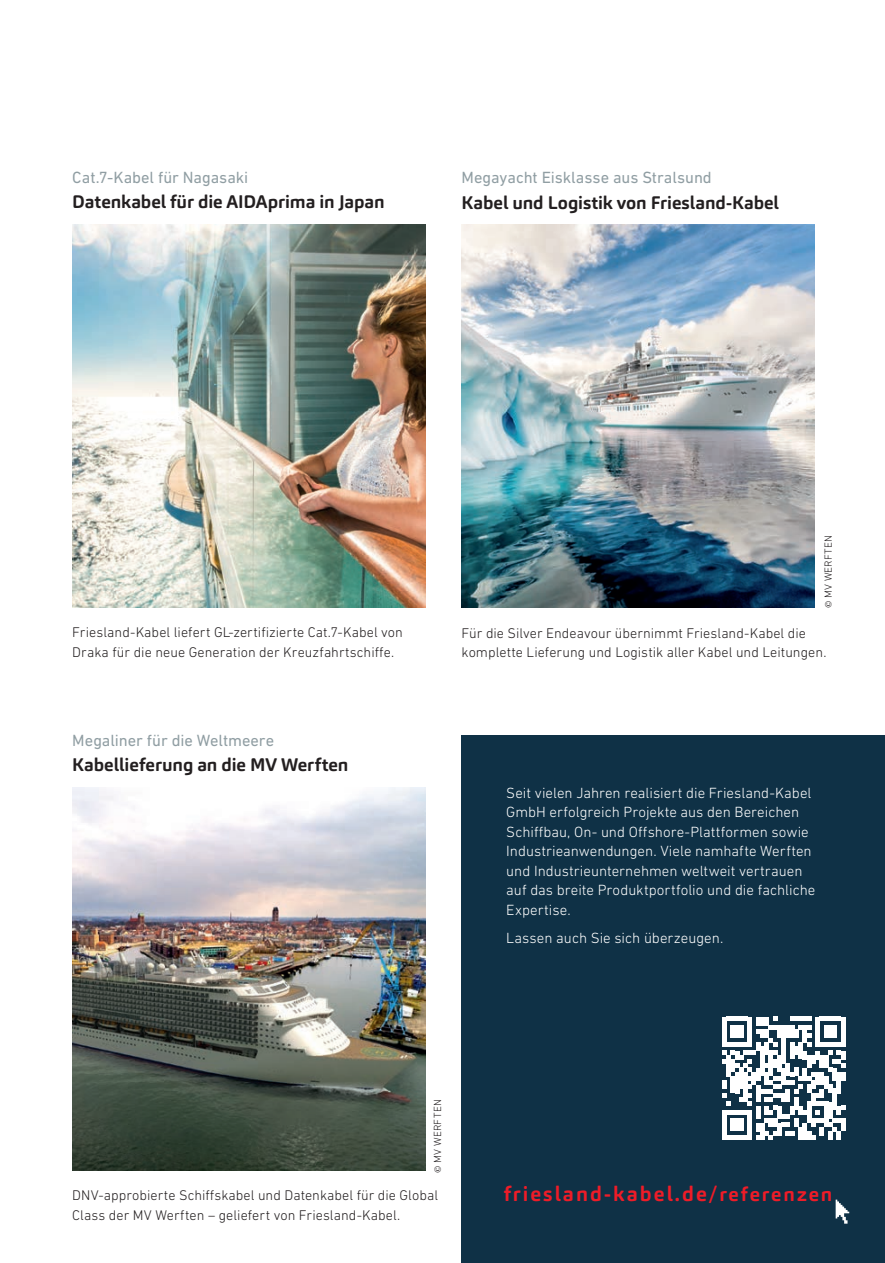
<style>
.page{position:relative;width:885px;height:1263px;background:#fff}
.page>*{position:absolute;margin:0;border:0;box-sizing:border-box;transform-origin:0 0}
.t1{font:700 20.55px "Carnas";letter-spacing:.1em;color:#ee1c28}
.t2{font:700 18px "Carnas";letter-spacing:-.005em;color:#231f20}
.t3{font:16.5px "DIN Next W1 G";letter-spacing:-.005em;color:#909ea3}
.t4{font:300 15px/19.5px "DIN Next W1 G";color:#fff}
.t5{font:300 14.25px/19.5px "DIN Next W1 G";color:#231f20}
.t6{font:300 10.5px "DIN Next W1 G";letter-spacing:.03em;color:#231f20}
.s1{font-family:"Minion Pro";font-weight:400}
.s2{font-size:19.5px}
</style>
<div class="page">
<div style="left:461px;top:736px;width:423px;height:527px;background:#0f3146"></div>
<svg style="left:722px;top:1017px;width:123px;height:123px"></svg>
<div style="left:840px;top:1118px;width:5px;height:13px;background:#fff"></div>
<img style="left:72px;top:224px;width:353px;height:383px">
<img style="left:461px;top:225px;width:353px;height:382px">
<img style="left:72px;top:787px;width:353px;height:383px">
<svg style="left:835px;top:1199px;width:14px;height:25px"></svg>
<p class="t3" style="left:72px;top:167px;width:177px">Cat.7-Kabel für Nagasaki</p>
<p class="t2" style="left:72px;top:190px;width:314px">Datenkabel für die AIDAprima in Japan</p>
<p class="t3" style="left:461px;top:168px;width:252px">Megayacht Eisklasse aus Stralsund</p>
<p class="t2" style="left:461px;top:191px;width:319px">Kabel und Logistik von Friesland-Kabel</p>
<p class="t5" style="left:72px;top:622px;width:332px">Friesland-Kabel liefert GL-zertifizierte Cat.7-Kabel von<br>Draka für die neue Generation der Kreuzfahrtschiffe.</p>
<p class="t3" style="left:72px;top:730px;width:203px">Megaliner für die Weltmeere</p>
<p class="t2" style="left:72px;top:753px;width:278px">Kabellieferung an die MV Werften</p>
<p class="t6" style="left:822px;top:608px;width:75px;rotate:-90deg"><span class="s1">©</span> MV WERFTEN</p>
<p class="t5" style="left:461px;top:623px;width:366px">Für die Silver Endeavour übernimmt Friesland-Kabel die komplette Lieferung und Logistik aller Kabel und Leitungen.</p>
<p class="t4" style="left:506px;top:783px;width:310px">Seit vielen Jahren realisiert die Friesland-Kabel GmbH erfolgreich Projekte aus den Bereichen Schiffbau, On- und Offshore-Plattformen sowie Industrieanwendungen. Viele namhafte Werften und Industrieunternehmen weltweit vertrauen auf das breite Produktportfolio und die fachliche Expertise.</p>
<p class="t4" style="left:506px;top:928px;width:218px">Lassen auch Sie sich überzeugen.</p>
<p class="t6" style="left:431px;top:1173px;width:75px;rotate:-90deg"><span class="s1">©</span> MV WERFTEN</p>
<p class="t5" style="left:72px;top:1185px;width:367px">DNV-approbierte Schiffskabel und Datenkabel für die Global<br>Class der MV Werften – geliefert von Friesland-Kabel.</p>
<h1 class="t1" style="left:503px;top:1180px;width:330px">friesland-kabel.de/<span class="s2">referenzen</span></h1>
</div>
